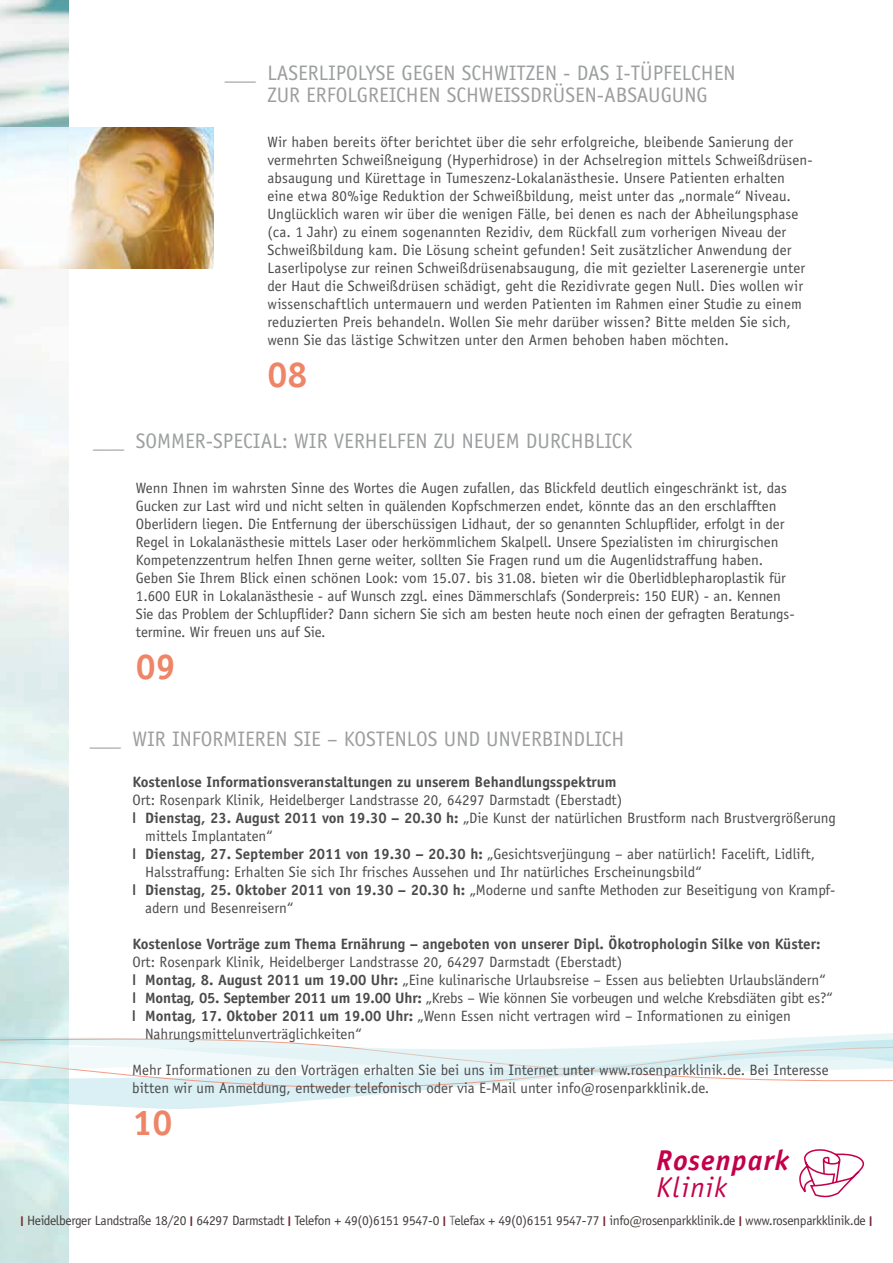
<style>
.page{position:relative;width:893px;height:1263px;background:#fff}
.page>*{position:absolute;margin:0;border:0;box-sizing:border-box;transform-origin:0 0}
.t1{font:700 36px "Officina Sans";color:#ef8567}
.t2{font:italic 700 28.65px "Officina Sans Std";letter-spacing:.04em;color:#c3004a}
.t3{font:italic 28.65px "Officina Sans Std";letter-spacing:.045em;color:#c3004a}
.t4{font:21px/22.5px "Officina Sans";color:#9c9e9f}
.t5{font:15px/18px "Officina Sans";color:#4b4b4d}
.t6{font:700 15px "Officina Sans";color:#4b4b4d}
.t7{font:13.5px "Officina Sans";letter-spacing:-.025em;color:#433e3d}
.s1{font-family:"Helvetica Neue";font-weight:500}
.s2{font-weight:700}
.s3{font-family:"Helvetica Neue";font-weight:500;color:#732537}
.s4{color:#7c7b7e}
</style>
<div class="page">
<img style="left:0;top:0;width:68px;height:1263px">
<svg style="left:0;top:1105px;width:249px;height:17px"></svg>
<svg style="left:0;top:991px;width:893px;height:114px"></svg>
<svg style="left:799px;top:1149px;width:66px;height:49px"></svg>
<img style="left:0;top:128px;width:214px;height:141px">
<h3 class="t4" style="left:267px;top:61px;width:470px;text-indent:-43px">___ Laserlipolyse gegen Schwitzen - das i-Tüpfelchen zur erfolgreichen SchweiSSdrüsen-Absaugung</h3>
<p class="t5" style="left:267px;top:133px;width:547px">Wir haben bereits öfter berichtet über die sehr erfolgreiche, bleibende Sanierung der vermehrten Schweißneigung (Hyperhidrose) in der Achselregion mittels Schweißdrüsen&shy;absaugung und Kürettage in Tumeszenz-Lokalanästhesie. U nsere Patienten erhalten eine etwa 80%ige Reduktion der Schweißbildung, meist unter das „normale“ Niveau.<br>Unglücklich waren wir über die wenigen Fälle, bei denen es nach der Abheilungsphase (ca. 1 Jahr) zu einem sogenannten Rezidiv, dem Rückfall zum vorherigen Niveau der Schweißbildung kam. Die Lösung scheint gefunden! Seit zusätzlicher Anwendung der Laserlipolyse zur reinen Schweißdrüsenabsaugung, die mit gezielter Laserenergie unter der H aut die Schweißdrüsen schädigt, geht die Rezidivrate gegen N ull. Dies wollen wir wissenschaftlich untermauern und werden Patienten im Rahmen einer Studie zu einem reduzierten Preis behandeln. Wollen Sie mehr darüber wissen? Bitte melden Sie sich, wenn Sie das lästige Schwitzen unter den Armen behoben haben möchten.</p>
<h1 class="t1" style="left:267px;top:352px;width:42px">08</h1>
<h3 class="t4" style="left:93px;top:430px;width:541px">___ Sommer-Special: Wir verhelfen zu neuem Durchblick</h3>
<p class="t5" style="left:136px;top:479px;width:653px">Wenn Ihnen im wahrsten Sinne des Wortes die Augen zufallen, das B lickfeld deutlich eingeschränkt ist, das Gucken zur Last wird und nicht selten in quälenden Kopfschmerzen endet, könnte das an den erschlafften Oberlidern liegen. Die Entfernung der überschüssigen Lidhaut, der so genannten Schlupflider, erfolgt in der Regel in Lokalanästhesie mittels Laser oder herkömmlichem Skalpell. U nsere Spezialisten im chirurgischen Kompetenzzentrum helfen Ihnen gerne weiter, sollten Sie Fragen rund um die Augenlidstraffung haben.<br>Geben Sie Ihrem Blick einen schönen Look: vom 15.07. bis 31.08. bieten wir die Oberlidblepharoplastik für 1.600 EUR</p>
<p class="t5" style="left:136px;top:587px;width:660px;text-indent:558px">) - an. Kennen<br>Sie das Problem der Schlupflider? Dann sichern Sie sich am besten heute noch einen der gefragten Beratungs&shy;termine. Wir freuen uns auf Sie.</p>
<h1 class="t1" style="left:136px;top:645px;width:42px">09</h1>
<p class="t5" style="left:203px;top:587px;width:472px">in Lokalanästhesie - auf Wunsch zzgl. eines Dämmerschlafs (Sonderpreis: 150 EUR</p>
<h3 class="t4" style="left:90px;top:728px;width:67px">___ WIRIN</h3>
<h3 class="t4" style="left:192px;top:728px;width:20px">FORMIERENSIE</h3>
<h3 class="t4" style="left:327px;top:728px;width:22px">– KOSTEN</h3>
<h3 class="t4" style="left:407px;top:728px;width:21px">LOSUNDUNVERBIND</h3>
<h3 class="t4" style="left:585px;top:728px;width:20px">LICH</h3>
<p class="t6" style="left:132px;top:772px;width:486px">Kostenlose Informationsveranstaltungen zu unserem Behandlungsspektrum</p>
<p class="t5" style="left:132px;top:790px;width:492px">Ort: Rosenpark Klinik, Heidelberger Landstrasse 20, 64297 Darmstadt (Eberstadt)</p>
<p class="t5" style="left:132px;top:808px;width:705px"><span class="s1">l</span> <span class="s2">Dienstag, 23. August 2011 von 19.30 – 20.30 h:</span> „Die Kunst der natürlichen Brustform nach Brustvergrößerung</p>
<p class="t5" style="left:145px;top:826px;width:129px">mittels Implantaten“</p>
<p class="t5" style="left:132px;top:844px;width:684px"><span class="s1">l</span> <span class="s2">Dienstag, 27. September 2011 von 19.30 – 20.30 h:</span> „Gesichtsverjüngung – aber natürlich! Facelift, Lidlift,</p>
<p class="t5" style="left:145px;top:862px;width:558px">Halsstraffung: Erhalten Sie sich Ihr frisches Aussehen und Ihr natürliches Erscheinungsbild“</p>
<p class="t5" style="left:132px;top:880px;width:705px"><span class="s1">l</span> <span class="s2">Dienstag, 25. Oktober 2011 von 19.30 – 20.30 h:</span> „Moderne und sanfte Methoden zur Beseitigung von Krampf-</p>
<p class="t5" style="left:145px;top:898px;width:149px">adern und Besenreisern“</p>
<p class="t6" style="left:132px;top:934px;width:690px">Kostenlose Vorträge zum Thema Ernährung – angeboten von unserer Dipl. Ökotrophologin Silke von Küster:</p>
<p class="t5" style="left:132px;top:952px;width:492px">Ort: Rosenpark Klinik, Heidelberger Landstrasse 20, 64297 Darmstadt (Eberstadt)</p>
<p class="t5" style="left:132px;top:970px;width:695px"><span class="s1">l</span> <span class="s2">Montag, 8. August 2011 um 19.00 Uhr:</span> „Eine kulinarische U rlaubsreise – Essen aus beliebten U rlaubsländern“</p>
<p class="t5" style="left:132px;top:988px;width:702px"><span class="s1">l</span> <span class="s2">Montag, 05. September 2011 um 19.00 Uhr:</span> „Krebs – Wie können Sie vorbeugen und welche Krebsdiäten gibt es?“</p>
<p class="t5" style="left:132px;top:1006px;width:660px"><span class="s1">l</span> <span class="s2">Montag, 17. Oktober 2011 um 19.00 Uhr:</span> „Wenn Essen nicht vertragen wird – Informationen zu einigen</p>
<p class="t5" style="left:145px;top:1024px;width:218px">Nahrungsmittelunverträglichkeiten“</p>
<p class="t5" style="left:132px;top:1060px;width:698px">Mehr Informationen zu den Vorträgen erhalten Sie bei uns im Internet unter www.rosenparkklinik.de. Bei Interesse bitten wir um Anmeldung, entweder telefonisch oder via E-Mail unter info@rosenparkklinik.de.</p>
<h1 class="t1" style="left:132px;top:1100px;width:42px">10</h1>
<h2 class="t2" style="left:656px;top:1143px;width:134px">Rosenpark</h2>
<h2 class="t3" style="left:656px;top:1170px;width:72px">Klinik</h2>
<p class="t7" style="left:21px;top:1213px;width:853px"><span class="s3">l</span> Heidelberger Landstraße 18/20 <span class="s3">l</span> 64297 Darmstadt <span class="s3">l</span> Telefon + 49(0)6151 9547-0 <span class="s3">l</span> <span class="s4">T</span>elefax + 49(0)6151 9547-77 <span class="s3">l</span> info@rosenparkklinik.de <span class="s3">l</span> www.rosenparkklinik.de <span class="s3">l</span></p>
</div>
